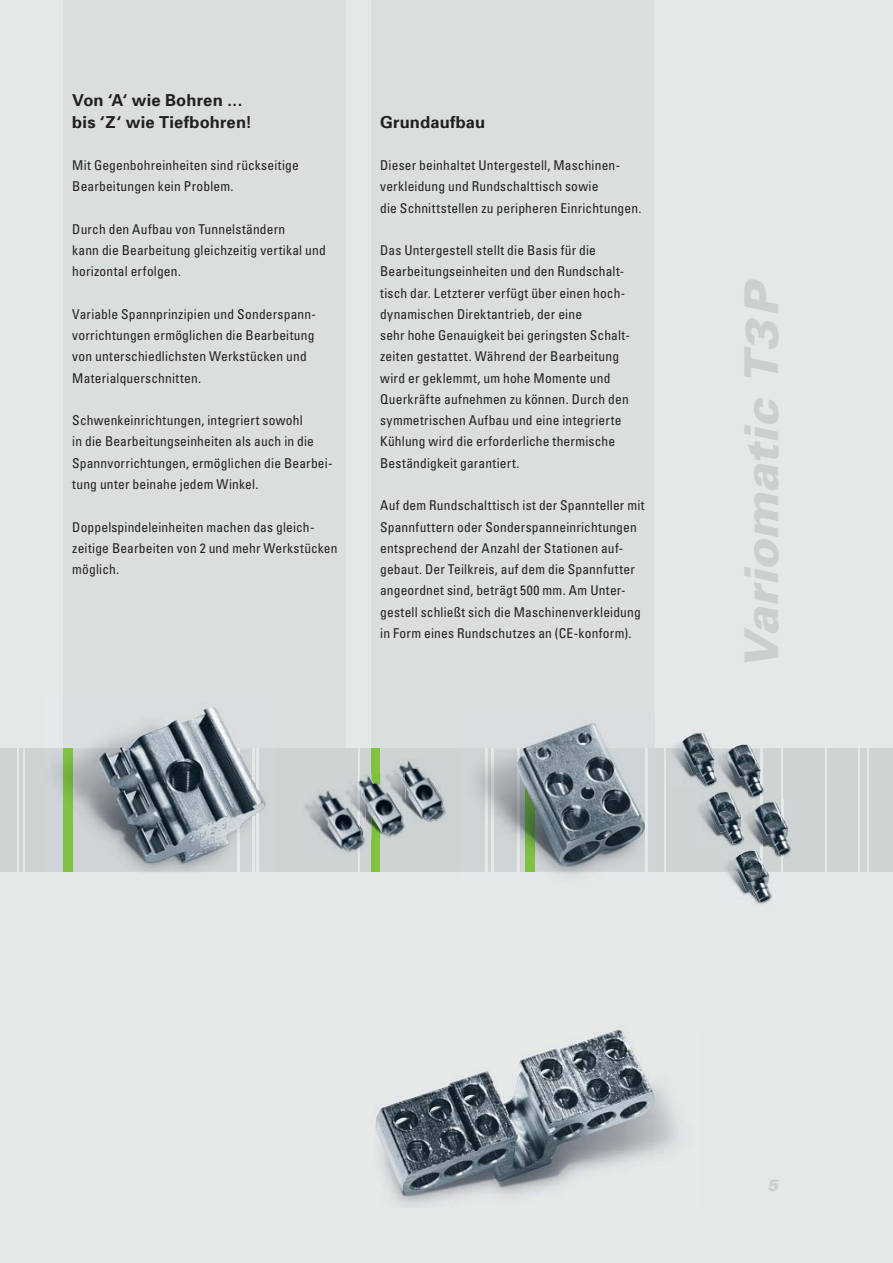
<style>
.page{position:relative;width:893px;height:1263px;background:#e5e8e8}
.page>*{position:absolute;margin:0;border:0;box-sizing:border-box;transform-origin:0 0}
.t1{font:italic 900 46.5px "Univers";letter-spacing:-.005em;color:#cad0d0}
.t2{font:700 16.5px/21.3px "Univers";letter-spacing:.01em;color:#231f20}
.t3{font:italic 900 16.5px "Univers";color:#cad0d0}
.t4{font:condensed 13.5px/21.3px "Univers";letter-spacing:.01em;color:#231f20}
</style>
<div class="page">
<div style="left:372px;top:0;width:282px;height:748px;background:#dadede"></div>
<div style="left:64px;top:0;width:282px;height:748px;background:#dadede"></div>
<div style="left:0;top:748px;width:893px;height:124px;background:#ced3d3"></div>
<hr style="left:781px;top:748px;width:2px;height:124px;background:#e5e8e8">
<hr style="left:824px;top:748px;width:2px;height:124px;background:#e5e8e8">
<hr style="left:867px;top:748px;width:2px;height:124px;background:#e5e8e8">
<hr style="left:858px;top:748px;width:2px;height:124px;background:#e5e8e8">
<hr style="left:664px;top:748px;width:2px;height:124px;background:#e5e8e8">
<hr style="left:358px;top:748px;width:1px;height:124px;background:#e5e8e8">
<hr style="left:17px;top:748px;width:2px;height:124px;background:#e5e8e8">
<hr style="left:23px;top:748px;width:2px;height:124px;background:#e5e8e8">
<div style="left:372px;top:748px;width:8px;height:124px;background:#80c342"></div>
<img style="left:375px;top:1029px;width:303px;height:177px">
<img style="left:394px;top:1156px;width:159px;height:40px">
<img style="left:699px;top:795px;width:42px;height:51px">
<img style="left:719px;top:826px;width:14px;height:18px">
<img style="left:673px;top:732px;width:41px;height:56px">
<img style="left:692px;top:768px;width:15px;height:17px">
<img style="left:726px;top:854px;width:46px;height:51px">
<img style="left:745px;top:885px;width:15px;height:17px">
<img style="left:748px;top:799px;width:43px;height:58px">
<img style="left:761px;top:799px;width:2px;height:48px">
<img style="left:781px;top:799px;width:2px;height:58px">
<img style="left:741px;top:816px;width:7px;height:27px">
<img style="left:741px;top:817px;width:3px;height:24px">
<img style="left:763px;top:847px;width:11px;height:10px">
<svg style="left:746px;top:847px;width:17px;height:29px"></svg>
<img style="left:741px;top:851px;width:18px;height:6px">
<img style="left:764px;top:837px;width:26px;height:17px">
<img style="left:734px;top:744px;width:17px;height:4px">
<img style="left:714px;top:748px;width:50px;height:51px">
<img style="left:714px;top:789px;width:34px;height:10px">
<img style="left:714px;top:792px;width:19px;height:7px">
<img style="left:714px;top:759px;width:3px;height:24px">
<img style="left:738px;top:778px;width:25px;height:18px">
<img style="left:92px;top:707px;width:144px;height:41px">
<img style="left:57px;top:748px;width:209px;height:124px">
<img style="left:252px;top:748px;width:2px;height:124px">
<img style="left:237px;top:748px;width:2px;height:124px">
<img style="left:256px;top:748px;width:2px;height:124px">
<img style="left:64px;top:748px;width:8px;height:124px">
<img style="left:131px;top:824px;width:110px;height:39px">
<img style="left:478px;top:713px;width:177px;height:159px">
<img style="left:645px;top:748px;width:2px;height:124px">
<img style="left:491px;top:748px;width:2px;height:124px">
<img style="left:517px;top:866px;width:2px;height:6px">
<img style="left:485px;top:748px;width:2px;height:124px">
<img style="left:526px;top:866px;width:8px;height:6px">
<img style="left:517px;top:724px;width:128px;height:142px">
<img style="left:393px;top:759px;width:53px;height:64px">
<img style="left:398px;top:762px;width:47px;height:60px">
<img style="left:371px;top:802px;width:37px;height:38px">
<img style="left:372px;top:837px;width:8px;height:3px">
<img style="left:352px;top:773px;width:29px;height:14px">
<img style="left:385px;top:772px;width:22px;height:53px">
<img style="left:400px;top:772px;width:5px;height:15px">
<img style="left:358px;top:777px;width:46px;height:60px">
<img style="left:304px;top:789px;width:61px;height:67px">
<img style="left:343px;top:787px;width:24px;height:54px">
<img style="left:360px;top:787px;width:5px;height:15px">
<img style="left:317px;top:791px;width:47px;height:61px">
<p class="t2" style="left:72px;top:91px;width:181px">Von ‘A‘ wie Bohren ... bis ‘Z‘ wie Tiefbohren!</p>
<p class="t4" style="left:72px;top:156px;width:228px">Mit Gegenbohreinheiten sind rückseitige<br>Bearbeitungen kein Problem.</p>
<p class="t4" style="left:72px;top:220px;width:255px">Durch den Aufbau von Tunnel stän dern<br>kann die Bearbeitung gleichzeitig vertikal und horizontal erfolgen.</p>
<p class="t4" style="left:72px;top:305px;width:245px">Variable Spannprinzipien und Sonderspann&shy;vorrichtungen ermöglichen die Bearbeitung von unterschiedlichsten Werkstücken und Materialquer schnit ten.</p>
<p class="t4" style="left:72px;top:411px;width:262px">Schwenkeinrichtungen, integriert so wohl<br>in die Bearbeitungseinheiten als auch in die Spannvorrichtungen, ermöglichen die Bearbei&shy;tung unter beinahe jedem Winkel.</p>
<p class="t4" style="left:72px;top:517px;width:267px">Doppelspindeleinheiten machen das gleich&shy;zeitige Bearbeiten von 2 und mehr Werkstücken möglich.</p>
<p class="t2" style="left:380px;top:113px;width:107px">Grundaufbau</p>
<p class="t4" style="left:380px;top:156px;width:263px">Dieser beinhaltet Untergestell, Ma schinen&shy;verkleidung und Rund schalttisch sowie<br>die Schnittstellen zu peripheren Einrichtungen.</p>
<p class="t4" style="left:380px;top:241px;width:251px">Das Unter ge stell stellt die Basis für die<br>Be ar bei tungs einheiten und den Rundschalt&shy;tisch dar. Letzterer verfügt über einen hoch&shy;dynamischen Direkt antrieb, der eine<br>sehr hohe Ge nauig keit bei geringsten Schalt&shy;zeiten gestattet. Während der Bearbeitung wird er geklemmt, um hohe Momente und Querkräfte aufnehmen zu können. Durch den symmetrischen Auf bau und eine integrierte Kühlung wird die erforderliche thermische Bestän digkeit garantiert.</p>
<p class="t4" style="left:380px;top:496px;width:266px">Auf dem Rund schalt tisch ist der Spannteller mit Spannfuttern oder Sonderspann ein richtungen entsprechend der Anzahl der Stationen auf&shy;gebaut. Der Teilkreis, auf dem die Spann fut ter angeordnet sind, beträgt 500 mm. Am Unter&shy;gestell schließt sich die Ma schinenverkleidung in Form eines Rundschutzes an (CE-konform).</p>
<h1 class="t1" style="left:745px;top:670px;width:388px;rotate:-90deg">Variomatic T3P</h1>
<p class="t3" style="left:767px;top:1179px;width:13px">5</p>
</div>
